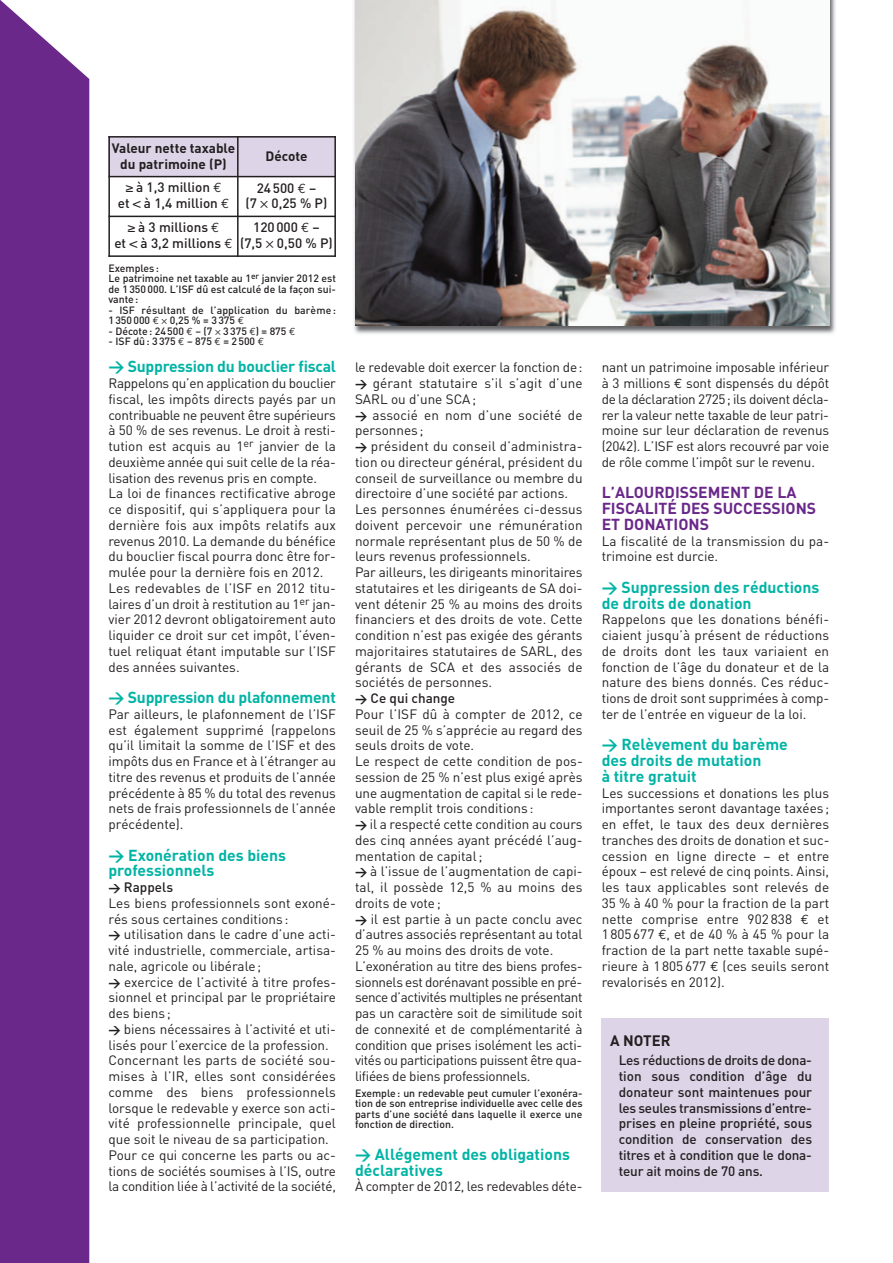
<style>
.page{position:relative;width:893px;height:1263px;background:#fff}
.page>*{position:absolute;margin:0;border:0;box-sizing:border-box;transform-origin:0 0}
.t1{font:700 15.75px/15.8px "DIN";color:#00b4a5}
.t2{font:700 15.75px/15.8px "DIN";color:#6a288a}
.t3{font:700 15px "DIN";color:#231f20}
.t4{font:13.5px/15.8px "DIN";color:#231f20}
.t5{font:500 13.5px/15.8px "DIN";color:#231f20;text-align:center}
.t6{font:700 13.5px/15.8px "DIN";color:#231f20;text-align:center}
.t7{font:500 10.5px/10.5px "DIN";color:#231f20}
.s1{font-family:"Helvetica";font-weight:400}
.s2{font-family:"Euro Mono";font-weight:400}
.s3{font-weight:700;font-size:12px}
.s4{font-weight:500}
.s5{font-family:"Euro Mono"}
</style>
<div class="page">
<div style="left:0;top:0;width:89px;height:1263px;background:#6a288a"></div>
<img style="left:354px;top:0;width:482px;height:334px">
<img style="left:355px;top:0;width:474px;height:325px">
<div style="left:108px;top:136px;width:130px;height:41px;background:#ddd4e7"></div>
<div style="left:238px;top:136px;width:98px;height:41px;background:#ddd4e7"></div>
<hr style="left:108px;top:136px;width:2px;height:121px;background:#231f20">
<hr style="left:237px;top:136px;width:2px;height:121px;background:#231f20">
<hr style="left:334px;top:136px;width:2px;height:121px;background:#231f20">
<hr style="left:108px;top:136px;width:228px;height:2px;background:#231f20">
<hr style="left:108px;top:176px;width:228px;height:1px;background:#231f20">
<hr style="left:108px;top:216px;width:228px;height:1px;background:#231f20">
<hr style="left:108px;top:255px;width:228px;height:2px;background:#231f20">
<div style="left:602px;top:1018px;width:227px;height:173px;background:#ddd4e7"></div>
<p class="t6" style="left:112px;top:140px;width:125px">Valeur nette taxable du patrimoine (P)</p>
<p class="t6" style="left:266px;top:148px;width:43px">Décote</p>
<p class="t5" style="left:118px;top:180px;width:113px"><span class="s1">≥</span> à 1,3 million <span class="s2">€<br></span>et <span class="s1">&lt;</span> à 1,4 million <span class="s2">€</span></p>
<p class="t5" style="left:246px;top:180px;width:83px">24500 <span class="s2">€</span> –<br>(7 ✕ 0,25 % P)</p>
<p class="t5" style="left:114px;top:220px;width:120px"><span class="s1">≥</span> à 3 millions <span class="s2">€<br></span>et <span class="s1">&lt;</span> à 3,2 millions <span class="s2">€</span></p>
<p class="t5" style="left:240px;top:220px;width:94px">120000 <span class="s2">€</span> –<br>(7,5 ✕ 0,50 % P)</p>
<p class="t7" style="left:108px;top:263px;width:229px">Exemples:<br>Le patrimoine net taxable au 1<sup>er</sup> janvier 2012 est de 1350000. L’ISF dû est calculé de la façon sui&shy;vante:</p>
<p class="t7" style="left:108px;top:305px;width:229px">- ISF résultant de l’application du barème :<br>1350000 <span class="s2">€</span> ✕ 0,25 % = 3375 <span class="s2">€</span></p>
<p class="t7" style="left:108px;top:326px;width:188px">- Décote: 24500 <span class="s2">€</span> – (7 ✕ 3375 <span class="s2">€</span>) = 875 <span class="s2">€</span></p>
<p class="t7" style="left:108px;top:336px;width:157px">- ISF dû: 3375 <span class="s2">€</span> – 875 <span class="s2">€</span> = 2500 <span class="s2">€</span></p>
<p class="t1" style="left:108px;top:359px;width:229px">&gt; Suppression du bouclier fiscal</p>
<p class="t4" style="left:108px;top:376px;width:229px">Rappelons qu’en application du bouclier fiscal, les impôts directs payés par un contribuable ne peuvent être supérieurs à 50 % de ses revenus. Le droit à resti&shy;tution est acquis au 1<sup>er</sup> janvier de la deuxième année qui suit celle de la réa&shy;lisation des revenus pris en compte.<br>La loi de finances rectificative abroge ce dispositif, qui s’appliquera pour la dernière fois aux impôts relatifs aux revenus 2010. La demande du bénéfice du bouclier fiscal pourra donc être for&shy;mulée pour la dernière fois en 2012.<br>Les redevables de l’ISF en 2012 titu&shy;laires d’un droit à restitution au 1<sup>er</sup> jan&shy;vier 2012 devront obligatoirement auto liquider ce droit sur cet impôt, l’éven&shy;tuel reliquat étant imputable sur l’ISF des années suivantes.</p>
<p class="t1" style="left:108px;top:690px;width:229px">&gt; Suppression du plafonnement</p>
<p class="t4" style="left:108px;top:706px;width:229px;text-align:justify">Par ailleurs, le plafonnement de l’ISF est également supprimé (rappelons qu’il limitait la somme de l’ISF et des impôts dus en France et à l’étranger au titre des revenus et produits de l’année précédente à 85 % du total des revenus nets de frais professionnels de l’année précédente).</p>
<p class="t1" style="left:108px;top:847px;width:179px">&gt; Exonération des biens professionnels</p>
<p class="t4" style="left:108px;top:880px;width:229px"><span class="s3">&gt;</span> <span class="s4">Rappels<br></span>Les biens professionnels sont exoné&shy;rés sous certaines conditions :<br><span class="s3">&gt;</span> utilisation dans le cadre d’une acti&shy;vité industrielle, commerciale, artisa&shy;nale, agricole ou libérale;<br><span class="s3">&gt;</span> exercice de l’activité à titre profes&shy;sionnel et principal par le propriétaire des biens ;<br><span class="s3">&gt;</span> biens nécessaires à l’activité et uti&shy;lisés pour l’exercice de la profession.<br>Concernant les parts de société sou&shy;mises à l’IR, elles sont considérées comme des biens professionnels lorsque le redevable y exerce son acti&shy;vité professionnelle principale, quel que soit le niveau de sa participation.<br>Pour ce qui concerne les parts ou ac&shy;tions de sociétés soumises à l’IS, outre la condition liée à l’activité de la société,</p>
<p class="t4" style="left:355px;top:360px;width:229px">le redevable doit exercer la fonction de: <span class="s3">&gt;</span> gérant statutaire s’il s’agit d’une SARL ou d’une SCA;<br><span class="s3">&gt;</span> associé en nom d’une société de personnes ;<br><span class="s3">&gt;</span> président du conseil d’administra&shy;tion ou directeur général, président du conseil de surveillance ou membre du directoire d’une société par actions.<br>Les personnes énumérées ci-dessus doivent percevoir une rémunération normale représentant plus de 50 % de leurs revenus professionnels.<br>Par ailleurs, les dirigeants minoritaires statutaires et les dirigeants de SA doi&shy;vent détenir 25 % au moins des droits financiers et des droits de vote. Cette condition n’est pas exigée des gérants majoritaires statutaires de SARL, des gérants de SCA et des associés de sociétés de personnes.<br><span class="s3">&gt;</span> <span class="s4">Ce qui change<br></span>Pour l’ISF dû à compter de 2012, ce seuil de 25 % s’apprécie au regard des seuls droits de vote.<br>Le respect de cette condition de pos&shy;session de 25 % n’est plus exigé après une augmentation de capital si le rede&shy;vable remplit trois conditions :<br><span class="s3">&gt;</span> il a respecté cette condition au cours des cinq années ayant précédé l’aug&shy;mentation de capital;<br><span class="s3">&gt;</span> à l’issue de l’augmentation de capi&shy;tal, il possède 12,5 % au moins des droits de vote;<br><span class="s3">&gt;</span> il est partie à un pacte conclu avec d’autres associés représentant au total 25 % au moins des droits de vote.<br>L’exonération au titre des biens profes&shy;sionnels est dorénavant possible en pré&shy;sence d’activités multiples ne présentant pas un caractère soit de similitude soit de connexité et de complémentarité à condition que prises isolément les acti&shy;vités ou participations puissent être qua&shy;lifiées de biens professionnels.</p>
<p class="t7" style="left:355px;top:1088px;width:229px;text-align:justify">Exemple: un redevable peut cumuler l’exonéra&shy;tion de son entreprise individuelle avec celle des parts d’une société dans laquelle il exerce une fonction de direction.</p>
<p class="t1" style="left:355px;top:1147px;width:216px">&gt; Allégement des obligations déclaratives</p>
<p class="t4" style="left:355px;top:1179px;width:229px">À compter de 2012, les redevables déte-</p>
<p class="t4" style="left:602px;top:360px;width:229px;text-align:justify">nant un patrimoine imposable inférieur à 3 millions <span class="s5">€</span> sont dispensés du dépôt de la déclaration 2725; ils doivent décla&shy;rer la valeur nette taxable de leur patri&shy;moine sur leur déclaration de revenus (2042). L’ISF est alors recouvré par voie de rôle comme l’impôt sur le revenu.</p>
<p class="t2" style="left:602px;top:485px;width:216px">L’ALOURDISSEMENT DE LA<br>FISCALITÉ DES SUCCESSIONS<br>ET DONATIONS</p>
<p class="t4" style="left:602px;top:533px;width:229px">La fiscalité de la transmission du pa&shy;trimoine est durcie.</p>
<p class="t1" style="left:602px;top:580px;width:219px">&gt; Suppression des réductions de droits de donation</p>
<p class="t4" style="left:602px;top:612px;width:229px;text-align:justify">Rappelons que les donations bénéfi&shy;ciaient jusqu’à présent de réductions de droits dont les taux variaient en fonction de l’âge du donateur et de la nature des biens donnés. Ces réduc&shy;tions de droit sont supprimées à comp&shy;ter de l’entrée en vigueur de la loi.</p>
<p class="t1" style="left:602px;top:737px;width:188px">&gt; Relèvement du barème des droits de mutation<br>à titre gratuit</p>
<p class="t4" style="left:602px;top:785px;width:229px;text-align:justify">Les successions et donations les plus importantes seront davantage taxées ; en effet, le taux des deux dernières tranches des droits de donation et suc&shy;cession en ligne directe – et entre époux – est relevé de cinq points. Ainsi, les taux applicables sont relevés de 35 % à 40 % pour la fraction de la part nette comprise entre 902 838 <span class="s5">€</span> et 1805677 <span class="s5">€</span>, et de 40 % à 45 % pour la fraction de la part nette taxable supé&shy;rieure à 1805677 <span class="s5">€</span> (ces seuils seront revalorisés en 2012).</p>
<p class="t3" style="left:610px;top:1032px;width:62px">A NOTER</p>
<p class="t5" style="left:619px;top:1053px;width:195px;text-align:justify">Les réductions de droits de dona&shy;tion sous condition d’âge du donateur sont maintenues pour les seules transmissions d’entre&shy;prises en pleine propriété, sous condition de conservation des titres et à condition que le dona&shy;teur ait moins de 70 ans.</p>
</div>
